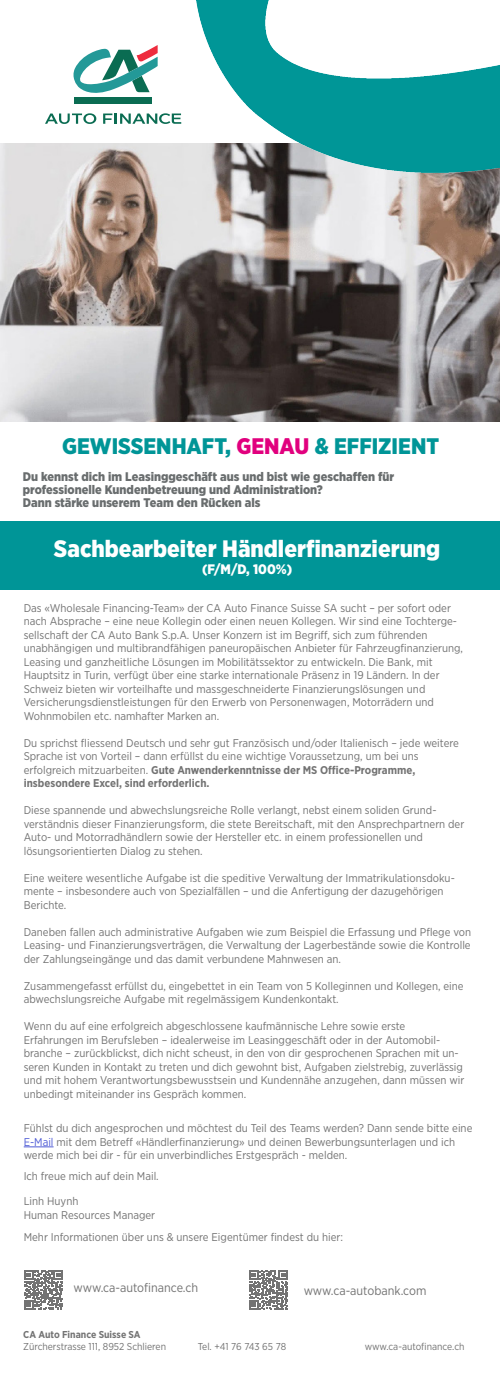
<style>
.page{position:relative;width:500px;height:1375px;background:#fff}
.page>*{position:absolute;margin:0;border:0;box-sizing:border-box;transform-origin:0 0}
.t1{font:900 23.75px "Gotham Narrow";color:#fff}
.t2{font:900 22.5px "Gotham Narrow";color:#009597}
.t3{font:900 13.75px "Gotham Narrow";color:#fff}
.Lauftext{font:900 12.5px "Gotham Narrow";color:#696d6e}
.t4{font:12.5px "Gotham Narrow";color:#737373}
.t5{font:11.25px/13.5px "Gotham Narrow";color:#737373}
.t6{font:10px "Gotham Narrow";color:#737373}
.t7{font:700 10px "Gotham Narrow";color:#737373}
.s1{color:#e1007e}
.s2{font-weight:700}
.s3{color:#4f5cd6}
</style>
<div class="page">
<div style="left:0;top:521px;width:500px;height:69px;background:#009597"></div>
<img style="left:0;top:144px;width:500px;height:277px">
<div style="left:74px;top:97px;width:78px;height:7px;background:#0a6c52"></div>
<svg style="left:73px;top:45px;width:85px;height:48px"></svg>
<svg style="left:45px;top:113px;width:51px;height:11px"></svg>
<svg style="left:103px;top:113px;width:78px;height:11px"></svg>
<img style="left:192px;top:0;width:308px;height:175px">
<hr style="left:24px;top:1147px;width:30px;height:1px;background:#4f5cd6">
<svg style="left:249px;top:1270px;width:39px;height:40px"></svg>
<svg style="left:24px;top:1270px;width:39px;height:40px"></svg>
<p class="t2" style="left:62px;top:431px;width:378px">GEWISSENHAFT, <span class="s1">GENAU</span> &amp; EFFIZIENT</p>
<p class="Lauftext" style="left:23px;top:469px;width:373px">Du kennst dich im Leasinggeschäft aus und bist wie geschaffen für</p>
<p class="Lauftext" style="left:23px;top:482px;width:302px">professionelle Kundenbetreuung und Administration?</p>
<p class="Lauftext" style="left:23px;top:495px;width:239px">Dann stärke unserem Team den Rücken als</p>
<p class="t1" style="left:54px;top:533px;width:388px">Sachbearbeiter Händlerfinanzierung</p>
<p class="t3" style="left:202px;top:561px;width:92px">(F/M/D, 100%)</p>
<p class="t5" style="left:24px;top:601px;width:435px">Das «Wholesale Financing-Team» der CA Auto Finance Suisse SA sucht – per sofort oder nach Absprache – eine neue Kollegin oder einen neuen Kollegen. Wir sind eine Tochterge&shy;sellschaft der CA Auto Bank S.p.A. Unser Konzern ist im Begriff, sich zum führenden</p>
<p class="t5" style="left:24px;top:641px;width:441px">unabhängigen und multibrandfähigen paneuropäischen Anbieter für Fahrzeugfinanzierung,<br>Leasing und ganzheitliche Lösungen im Mobilitätssektor zu entwickeln. Die Bank, mit</p>
<p class="t5" style="left:24px;top:668px;width:417px">Hauptsitz in Turin, verfügt über eine starke internationale Präsenz in 19 Ländern. In der<br>Schweiz bieten wir vorteilhafte und massgeschneiderte Finanzierungslösungen und</p>
<p class="t5" style="left:24px;top:695px;width:412px">Versicherungsdienstleistungen für den Erwerb von Personenwagen, Motorrädern und</p>
<p class="t5" style="left:24px;top:709px;width:197px">Wohnmobilen etc. namhafter Marken an.</p>
<p class="t5" style="left:24px;top:736px;width:437px">Du sprichst fliessend Deutsch und sehr gut Französisch und/oder Italienisch – jede weitere Sprache ist von Vorteil – dann erfüllst du eine wichtige Voraussetzung, um bei uns erfolgreich mitzuarbeiten. <span class="s2">Gute Anwenderkenntnisse der MS Office-Programme, insbesondere Excel, sind erforderlich.</span></p>
<p class="t5" style="left:24px;top:803px;width:414px">Diese spannende und abwechslungsreiche Rolle verlangt, nebst einem soliden Grund-</p>
<p class="t5" style="left:24px;top:817px;width:442px">verständnis dieser Finanzierungsform, die stete Bereitschaft, mit den Ansprechpartnern der<br>Auto- und Motorradhändlern sowie der Hersteller etc. in einem professionellen und</p>
<p class="t5" style="left:24px;top:844px;width:181px">lösungsorientierten Dialog zu stehen.</p>
<p class="t5" style="left:24px;top:871px;width:433px">Eine weitere wesentliche Aufgabe ist die speditive Verwaltung der Immatrikulationsdoku&shy;mente – insbesondere auch von Spezialfällen – und die Anfertigung der dazugehörigen<br>Berichte.</p>
<p class="t5" style="left:24px;top:925px;width:449px;text-align:justify">Daneben fallen auch administrative Aufgaben wie zum Beispiel die Erfassung und Pflege von Leasing- und Finanzierungsverträgen, die Verwaltung der Lagerbestände sowie die Kontrolle der Zahlungseingänge und das damit verbundene Mahnwesen an.</p>
<p class="t5" style="left:24px;top:979px;width:441px">Zusammengefasst erfüllst du, eingebettet in ein Team von 5 Kolleginnen und Kollegen, eine abwechslungsreiche Aufgabe mit regelmässigem Kundenkontakt.</p>
<p class="t5" style="left:24px;top:1019px;width:383px">Wenn du auf eine erfolgreich abgeschlossene kaufmännische Lehre sowie erste</p>
<p class="t5" style="left:24px;top:1033px;width:442px">Erfahrungen im Berufsleben – idealerweise im Leasinggeschäft oder in der Automobil&shy;branche – zurückblickst, dich nicht scheust, in den von dir gesprochenen Sprachen mit un&shy;seren Kunden in Kontakt zu treten und dich gewohnt bist, Aufgaben zielstrebig, zuverlässig und mit hohem Verantwortungsbewusstsein und Kundennähe anzugehen, dann müssen wir unbedingt miteinander ins Gespräch kommen.</p>
<p class="t5" style="left:24px;top:1121px;width:450px">Fühlst du dich angesprochen und möchtest du Teil des Teams werden? Dann sende bitte eine<br><span class="s3">E-Mail</span> mit dem Betreff «Händlerfinanzierung» und deinen Bewerbungsunterlagen und ich werde mich bei dir - für ein unverbindliches Erstgespräch - melden.</p>
<p class="t5" style="left:24px;top:1170px;width:137px">Ich freue mich auf dein Mail.</p>
<p class="t5" style="left:24px;top:1195px;width:56px">Linh Huynh</p>
<p class="t5" style="left:24px;top:1208px;width:133px">Human Resources Manager</p>
<p class="t5" style="left:24px;top:1230px;width:321px">Mehr Informationen über uns &amp; unsere Eigentümer findest du hier:</p>
<p class="t4" style="left:74px;top:1280px;width:126px">www.ca-autofinance.ch</p>
<p class="t4" style="left:304px;top:1282px;width:124px">www.ca-autobank.com</p>
<p class="t7" style="left:23px;top:1328px;width:119px">CA Auto Finance Suisse SA</p>
<p class="t6" style="left:23px;top:1340px;width:144px">Zürcherstrasse 111, 8952 Schlieren</p>
<p class="t6" style="left:198px;top:1340px;width:90px">Tel. +41 76 743 65 78</p>
<p class="t6" style="left:365px;top:1340px;width:101px">www.ca-autofinance.ch</p>
</div>
